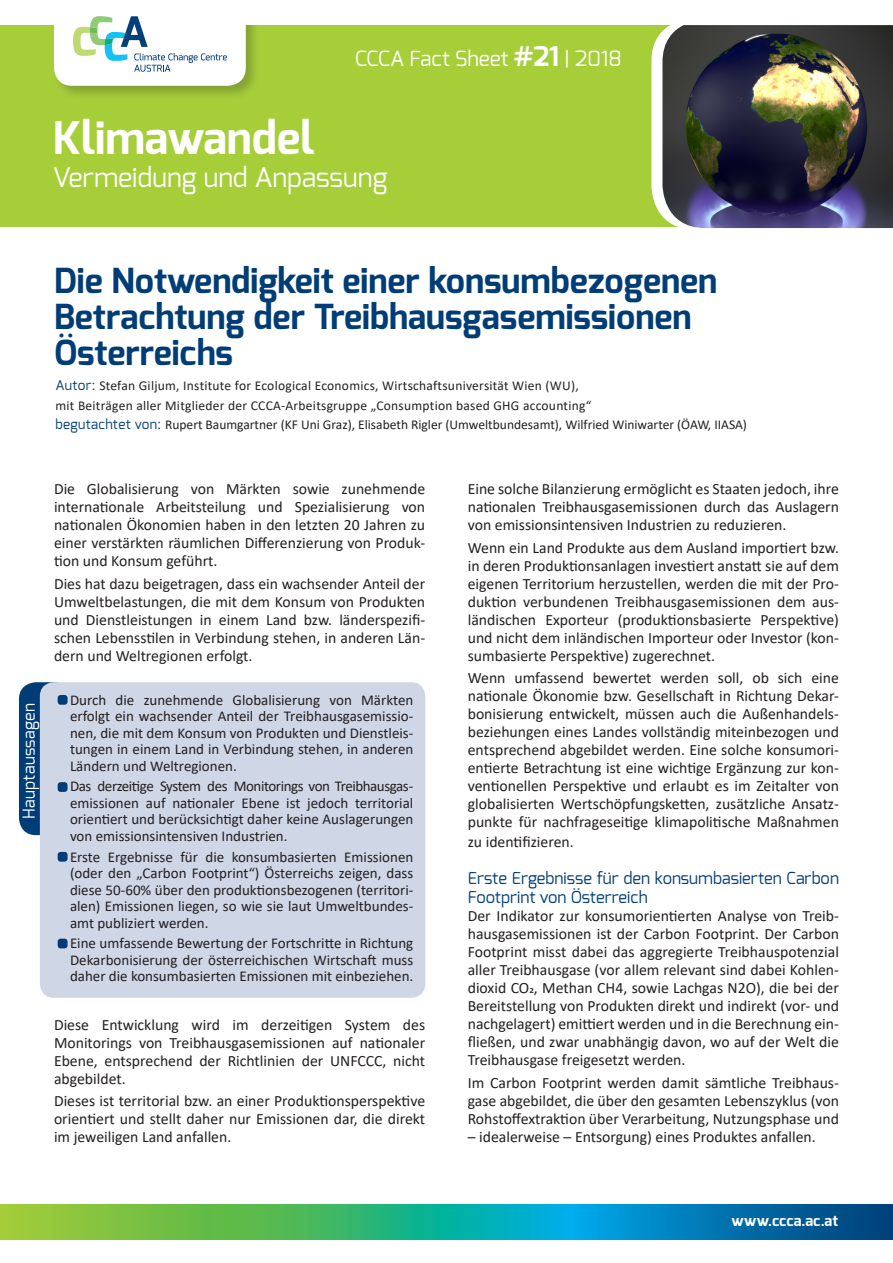
<style>
.page{position:relative;width:893px;height:1263px;background:#fff}
.page>*{position:absolute;margin:0;border:0;box-sizing:border-box;transform-origin:0 0}
.t1{font:700 45px "Exo";color:#fff}
.Überschrift{font:700 34.5px "Exo";color:#003d76}
.Haupt_Untertitel{font:27px "Exo";color:#fff}
.CCCA_Fact{font:21px "Exo";color:#fff}
.Text__ersatz{font:16.5px/19.5px "Exo";color:#003d76}
.t2{font:16.5px "Calibri";color:#fff}
.kleine_überschrift{font:16.5px "Exo";letter-spacing:.02em;color:#fff}
.Text_a{font:15.75px/18px "Calibri";color:#231f20;text-align:justify}
.Text__ersatz-2{font:15.75px/18px "Calibri";color:#231f20;text-align:justify}
.liste{font:15px/16.5px "Calibri";color:#231f20;text-align:justify}
.t3{font:700 15px "Exo";color:#fff}
.miniüberschrift{font:13.5px "Calibri";letter-spacing:.02em;color:#231f20}
.miniüberschrift-2{font:13.5px "Calibri";color:#231f20}
.s1{font-weight:700;font-size:27px}
.s2{font-family:"Exo";color:#003d76}
</style>
<div class="page">
<svg style="left:0;top:1204px;width:893px;height:35px;background:#2ea084"></svg>
<div style="left:0;top:25px;width:893px;height:201px;background:#a6ce39"></div>
<div style="left:52px;top:0;width:208px;height:100px;background:#231f20;opacity:.25"></div>
<svg style="left:651px;top:32px;width:11px;height:195px;background:#eef5da"></svg>
<div style="left:246px;top:0;width:647px;height:25px;background:#fff"></div>
<img style="left:662px;top:25px;width:231px;height:203px">
<div style="left:19px;top:682px;width:51px;height:153px;background:#003d76;border-radius:17px"></div>
<div style="left:40px;top:682px;width:385px;height:316px;background:#cfd6e6;border-radius:14px"></div>
<div style="left:58px;top:695px;width:10px;height:10px;background:#003d76;border-radius:3px"></div>
<div style="left:58px;top:782px;width:10px;height:10px;background:#003d76;border-radius:3px"></div>
<div style="left:58px;top:852px;width:10px;height:10px;background:#003d76;border-radius:3px"></div>
<div style="left:58px;top:939px;width:10px;height:9px;background:#003d76;border-radius:3px"></div>
<svg style="left:54px;top:0;width:192px;height:86px"></svg>
<p class="t2" style="left:269px;top:40px;width:360px">CCCA Fact Sheet 1 | Klimawandel | Anpassung | 2014</p>
<p class="CCCA_Fact" style="left:355px;top:45px;width:268px">CCCA Fact Sheet <span class="s1">#21</span> | 2018</p>
<p class="t1" style="left:53px;top:109px;width:263px">Klimawandel</p>
<p class="Haupt_Untertitel" style="left:53px;top:160px;width:336px">Vermeidung und Anpassung</p>
<p class="Überschrift" style="left:54px;top:259px;width:665px">Die Notwendigkeit einer konsumbezogenen</p>
<p class="Überschrift" style="left:54px;top:295px;width:639px">Betrachtung der Treibhausgasemissionen</p>
<p class="Überschrift" style="left:54px;top:331px;width:181px">Österreichs</p>
<p class="miniüberschrift" style="left:55px;top:376px;width:525px"><span class="s2">Autor:</span> Stefan Giljum, Institute for Ecological Economics, Wirtschaftsuniversität Wien (WU),</p>
<p class="miniüberschrift" style="left:55px;top:396px;width:537px">mit Beiträgen aller Mitglieder der CCCA-Arbeitsgruppe „Consumption based GHG accounting“</p>
<p class="miniüberschrift-2" style="left:55px;top:415px;width:693px"><span class="s2">begutachtet von:</span> Rupert Baumgartner (KF Uni Graz), Elisabeth Rigler (Umweltbundesamt), Wilfried Winiwarter (ÖAW, IIASA)</p>
<p class="Text_a" style="left:54px;top:480px;width:373px">Die Globalisierung von Märkten sowie zunehmende internationale Arbeitsteilung und Spezialisierung von nationalen Ökonomien haben in den letzten 20 Jahren zu einer verstärkten räumlichen Differenzierung von Produk&shy;tion und Konsum geführt.</p>
<p class="Text_a" style="left:54px;top:574px;width:373px">Dies hat dazu beigetragen, dass ein wachsender Anteil der Umweltbelastungen, die mit dem Konsum von Produkten und Dienstleistungen in einem Land bzw. länderspezifi&shy;schen Lebensstilen in Verbindung stehen, in anderen Län&shy;dern und Weltregionen erfolgt.</p>
<p class="kleine_überschrift" style="left:18px;top:819px;width:118px;rotate:-90deg">Hauptaussagen</p>
<p class="liste" style="left:70px;top:691px;width:345px">Durch die zunehmende Globalisierung von Märkten erfolgt ein wachsender Anteil der Treibhausgasemissio&shy;nen, die mit dem Konsum von Produkten und Dienstleis&shy;tungen in einem Land in Verbindung stehen, in anderen Ländern und Weltregionen.</p>
<p class="liste" style="left:70px;top:778px;width:345px">Das derzeitige System des Monitorings von Treibhausgas&shy;emissionen auf nationaler Ebene ist jedoch territorial orientiert und berücksichtigt daher keine Auslagerungen von emissionsintensiven Industrien.</p>
<p class="liste" style="left:70px;top:848px;width:345px">Erste Ergebnisse für die konsumbasierten Emissionen (oder den „Carbon Footprint“) Österreichs zeigen, dass diese 50-60% über den produktionsbezogenen (territori&shy;alen) Emissionen liegen, so wie sie laut Umweltbundes&shy;amt publiziert werden.</p>
<p class="liste" style="left:70px;top:935px;width:345px">Eine umfassende Bewertung der Fortschritte in Richtung Dekarbonisierung der österreichischen Wirtschaft muss daher die konsumbasierten Emissionen mit einbeziehen.</p>
<p class="Text_a" style="left:54px;top:1015px;width:373px">Diese Entwicklung wird im derzeitigen System des Monitorings von Treibhausgasemissionen auf nationaler Ebene, entsprechend der Richtlinien der UNFCCC, nicht abgebildet.</p>
<p class="Text_a" style="left:54px;top:1092px;width:373px">Dieses ist territorial bzw. an einer Produktionsperspektive orientiert und stellt daher nur Emissionen dar, die direkt im jeweiligen Land anfallen.</p>
<p class="Text_a" style="left:468px;top:480px;width:373px">Eine solche Bilanzierung ermöglicht es Staaten jedoch, ihre nationalen Treibhausgasemissionen durch das Auslagern von emissionsintensiven Industrien zu reduzieren.</p>
<p class="Text_a" style="left:468px;top:538px;width:373px">Wenn ein Land Produkte aus dem Ausland importiert bzw. in deren Produktionsanlagen investiert anstatt sie auf dem eigenen Territorium herzustellen, werden die mit der Pro&shy;duktion verbundenen Treibhausgasemissionen dem aus&shy;ländischen Exporteur (produktionsbasierte Perspektive) und nicht dem inländischen Importeur oder Investor (kon&shy;sumbasierte Perspektive) zugerechnet.</p>
<p class="Text_a" style="left:468px;top:668px;width:373px">Wenn umfassend bewertet werden soll, ob sich eine nationale Ökonomie bzw. Gesellschaft in Richtung Dekar&shy;bonisierung entwickelt, müssen auch die Außenhandels&shy;beziehungen eines Landes vollständig miteinbezogen und entsprechend abgebildet werden. Eine solche konsumori&shy;entierte Betrachtung ist eine wichtige Ergänzung zur kon&shy;ventionellen Perspektive und erlaubt es im Zeitalter von globalisierten Wertschöpfungsketten, zusätzliche Ansatz&shy;punkte für nachfrageseitige klimapolitische Maßnahmen</p>
<p class="Text_a" style="left:468px;top:832px;width:107px">zu identifizieren.</p>
<p class="Text__ersatz" style="left:468px;top:868px;width:373px">Erste Ergebnisse für den konsumbasierten Carbon<br>Footprint von Österreich</p>
<p class="Text__ersatz-2" style="left:468px;top:907px;width:373px">Der Indikator zur konsumorientierten Analyse von Treib&shy;hausgasemissionen ist der Carbon Footprint. Der Carbon Footprint misst dabei das aggregierte Treibhauspotenzial aller Treibhausgase (vor allem relevant sind dabei Kohlen&shy;dioxid CO2, Methan CH4, sowie Lachgas N2O), die bei der Bereitstellung von Produkten direkt und indirekt (vor- und nachgelagert) emittiert werden und in die Berechnung ein&shy;fließen, und zwar unabhängig davon, wo auf der Welt die Treibhausgase freigesetzt werden.</p>
<p class="Text__ersatz-2" style="left:468px;top:1073px;width:373px">Im Carbon Footprint werden damit sämtliche Treibhaus&shy;gase abgebildet, die über den gesamten Lebenszyklus (von Rohstoffextraktion über Verarbeitung, Nutzungsphase und</p>
<p class="Text__ersatz-2" style="left:468px;top:1127px;width:350px">– idealerweise – Entsorgung) eines Produktes anfallen.</p>
<p class="t3" style="left:732px;top:1210px;width:108px">www.ccca.ac.at</p>
</div>
